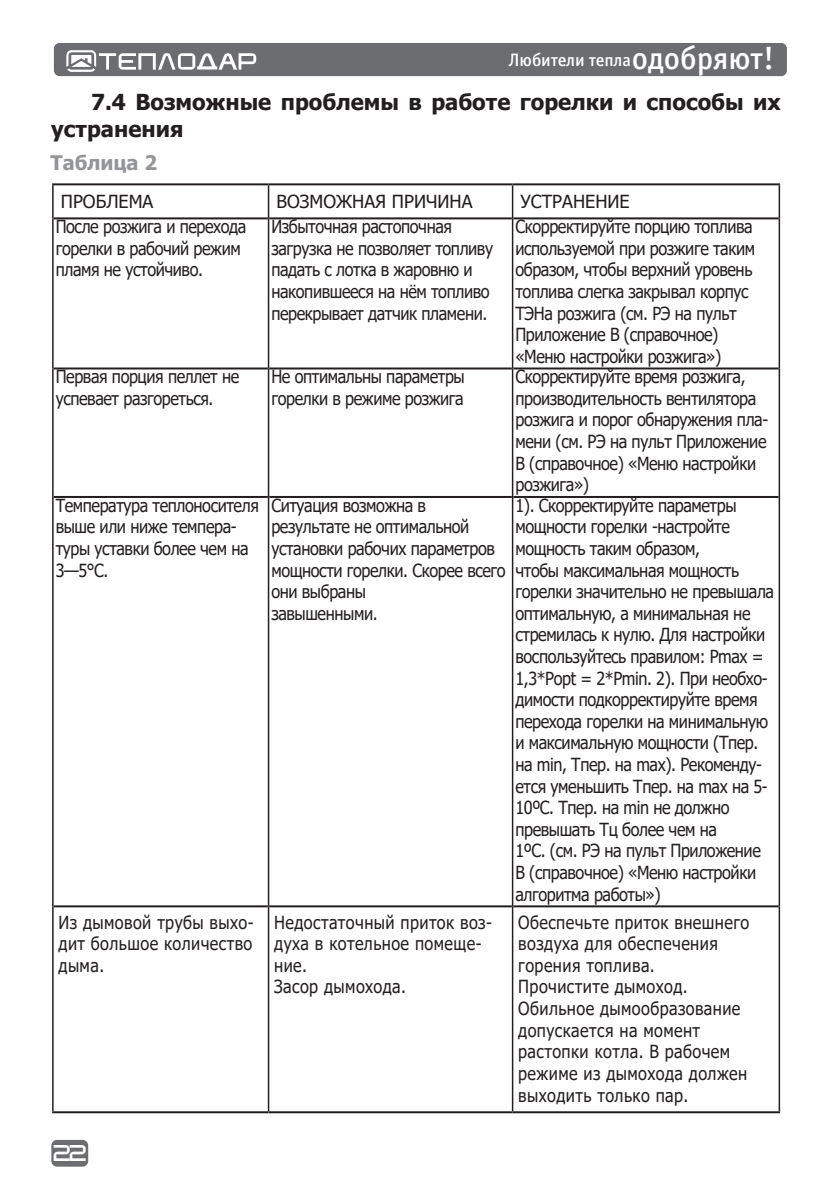
<style>
.page{position:relative;width:840px;height:1191px;background:#fff}
.page>*{position:absolute;margin:0;border:0;box-sizing:border-box;transform-origin:0 0}
.t1{font:700 22px/26.4px "Tahoma";color:#231f20}
.t2{font:700 20px "Tahoma";color:#939598}
.t3{font:18px/21.6px "Tahoma";letter-spacing:-.025em;color:#231f20;scale:.9 1}
.t4{font:18px/21.6px "Tahoma";letter-spacing:.025em;color:#231f20;scale:.9 1}
.t5{font:18px "Tahoma";color:#231f20}
.t6{font:18px "Officina Sans Medium C";letter-spacing:-.005em;color:#fff}
.t7{font:16px "teplodar";color:#fff}
.s1{font-size:32px}
</style>
<div class="page">
<div style="left:51px;top:1139px;width:37px;height:27px;background:#6c6d70;border-radius:6px"></div>
<div style="left:54px;top:43px;width:732px;height:33px;background:#6c6d70;border-radius:6px"></div>
<svg style="left:66px;top:50px;width:190px;height:22px"></svg>
<svg style="left:54px;top:185px;width:457px;height:926px"></svg>
<hr style="left:54px;top:217px;width:213px;height:2px;background:#231f20">
<hr style="left:269px;top:217px;width:242px;height:2px;background:#231f20">
<hr style="left:513px;top:217px;width:265px;height:2px;background:#231f20">
<hr style="left:54px;top:367px;width:213px;height:2px;background:#231f20">
<hr style="left:269px;top:367px;width:242px;height:2px;background:#231f20">
<hr style="left:513px;top:367px;width:265px;height:2px;background:#231f20">
<hr style="left:54px;top:496px;width:213px;height:2px;background:#231f20">
<hr style="left:269px;top:496px;width:242px;height:2px;background:#231f20">
<hr style="left:513px;top:496px;width:265px;height:2px;background:#231f20">
<hr style="left:54px;top:905px;width:213px;height:2px;background:#231f20">
<hr style="left:269px;top:905px;width:242px;height:2px;background:#231f20">
<hr style="left:513px;top:905px;width:265px;height:2px;background:#231f20">
<hr style="left:52px;top:1111px;width:216px;height:2px;background:#231f20">
<hr style="left:268px;top:1111px;width:244px;height:2px;background:#231f20">
<hr style="left:512px;top:1111px;width:267px;height:2px;background:#231f20">
<hr style="left:52px;top:183px;width:216px;height:2px;background:#231f20">
<hr style="left:268px;top:183px;width:244px;height:2px;background:#231f20">
<hr style="left:512px;top:183px;width:267px;height:2px;background:#231f20">
<hr style="left:52px;top:185px;width:2px;height:33px;background:#231f20">
<hr style="left:52px;top:218px;width:2px;height:150px;background:#231f20">
<hr style="left:52px;top:368px;width:2px;height:129px;background:#231f20">
<hr style="left:52px;top:497px;width:2px;height:409px;background:#231f20">
<hr style="left:52px;top:906px;width:2px;height:205px;background:#231f20">
<hr style="left:267px;top:185px;width:2px;height:33px;background:#231f20">
<hr style="left:511px;top:185px;width:2px;height:33px;background:#231f20">
<hr style="left:778px;top:185px;width:1px;height:33px;background:#231f20">
<hr style="left:267px;top:218px;width:2px;height:150px;background:#231f20">
<hr style="left:511px;top:218px;width:2px;height:150px;background:#231f20">
<hr style="left:778px;top:218px;width:1px;height:150px;background:#231f20">
<hr style="left:267px;top:368px;width:2px;height:129px;background:#231f20">
<hr style="left:511px;top:368px;width:2px;height:129px;background:#231f20">
<hr style="left:778px;top:368px;width:1px;height:129px;background:#231f20">
<hr style="left:267px;top:497px;width:2px;height:409px;background:#231f20">
<hr style="left:511px;top:497px;width:2px;height:409px;background:#231f20">
<hr style="left:778px;top:497px;width:1px;height:409px;background:#231f20">
<hr style="left:267px;top:906px;width:2px;height:205px;background:#231f20">
<hr style="left:511px;top:906px;width:2px;height:205px;background:#231f20">
<hr style="left:778px;top:906px;width:1px;height:205px;background:#231f20">
<p class="t6" style="left:508px;top:50px;width:267px">Любители тепла<span class="s1">одобряют!</span></p>
<p class="t1" style="left:51px;top:90px;width:730px;text-indent:40px">7.4 Возможные проблемы в работе горелки и способы их устранения</p>
<p class="t2" style="left:50px;top:149px;width:108px">Таблица 2</p>
<p class="t5" style="left:61px;top:190px;width:94px">ПРОБЛЕМА</p>
<p class="t5" style="left:276px;top:190px;width:197px">ВОЗМОЖНАЯ ПРИЧИНА</p>
<p class="t5" style="left:520px;top:190px;width:110px">УСТРАНЕНИЕ</p>
<p class="t3" style="left:56px;top:217px;width:213px">После розжига и перехода горелки в рабочий режим пламя не устойчиво.</p>
<p class="t3" style="left:271px;top:217px;width:202px">Избыточная растопочная</p>
<p class="t3" style="left:515px;top:217px;width:268px">Скорректируйте порцию топлива используемой при розжиге таким образом, чтобы верхний уровень топлива слегка закрывал корпус<br>ТЭНа розжига (см. РЭ на пульт</p>
<p class="t3" style="left:515px;top:325px;width:227px">Приложение В (справочное)</p>
<p class="t3" style="left:515px;top:346px;width:230px">«Меню настройки розжига»)</p>
<p class="t3" style="left:271px;top:238px;width:248px">загрузка не позволяет топливу падать с лотка в жаровню и накопившееся на нём топливо перекрывает датчик пламени.</p>
<p class="t3" style="left:56px;top:367px;width:205px">Первая порция пеллет не успевает разгореться.</p>
<p class="t3" style="left:271px;top:367px;width:216px">Не оптимальны параметры</p>
<p class="t3" style="left:271px;top:388px;width:215px">горелки в режиме розжига</p>
<p class="t3" style="left:56px;top:495px;width:227px">Температура теплоносителя выше или ниже темпера&shy;туры уставки более чем на<br>3—5°С.</p>
<p class="t3" style="left:271px;top:495px;width:173px">Ситуация возможна в</p>
<p class="t3" style="left:271px;top:517px;width:221px">результате не оптимальной</p>
<p class="t3" style="left:271px;top:538px;width:262px">установки рабочих параметров мощности горелки. Скорее всего они выбраны</p>
<p class="t3" style="left:271px;top:603px;width:119px">завышенными.</p>
<p class="t3" style="left:58px;top:912px;width:218px;text-align:justify">Из дымовой трубы выхо&shy;дит большое количество дыма.</p>
<p class="t4" style="left:274px;top:912px;width:243px">Недостаточный приток воз&shy;духа в котельное помеще&shy;ние.</p>
<p class="t4" style="left:274px;top:977px;width:148px">Засор дымохода.</p>
<p class="t3" style="left:515px;top:367px;width:282px">Скорректируйте время розжига, производительность вентилятора розжига и порог обнаружения пла&shy;мени (см. РЭ на пульт Приложение<br>В (справочное) «Меню настройки</p>
<p class="t3" style="left:515px;top:475px;width:83px">розжига»)</p>
<p class="t3" style="left:515px;top:495px;width:247px">1). Скорректируйте параметры</p>
<p class="t3" style="left:515px;top:517px;width:240px">мощности горелки -настройте</p>
<p class="t3" style="left:515px;top:538px;width:206px">мощность таким образом,</p>
<p class="t3" style="left:515px;top:560px;width:250px">чтобы максимальная мощность</p>
<p class="t3" style="left:515px;top:582px;width:289px">горелки значительно не превышала оптимальную, а минимальная не стремилась к нулю. Для настройки</p>
<p class="t3" style="left:515px;top:646px;width:282px">воспользуйтесь правилом: Рmax =<br>1,3*Рopt = 2*Рmin. 2). При необхо&shy;димости подкорректируйте время</p>
<p class="t3" style="left:515px;top:711px;width:282px">перехода горелки на минимальную и максимальную мощности (Тпер. на min, Тпер. на max). Рекоменду&shy;ется уменьшить Тпер. на max на 5-</p>
<p class="t3" style="left:515px;top:798px;width:239px">10ºС. Тпер. на min не должно</p>
<p class="t3" style="left:515px;top:819px;width:225px">превышать Тц более чем на</p>
<p class="t3" style="left:515px;top:841px;width:274px">1ºС. (см. РЭ на пульт Приложение<br>В (справочное) «Меню настройки алгоритма работы»)</p>
<p class="t4" style="left:518px;top:912px;width:258px">Обеспечьте приток внешнего</p>
<p class="t4" style="left:518px;top:934px;width:223px">воздуха для обеспечения</p>
<p class="t4" style="left:518px;top:955px;width:153px">горения топлива.</p>
<p class="t4" style="left:518px;top:977px;width:190px">Прочистите дымоход.</p>
<p class="t4" style="left:518px;top:998px;width:248px">Обильное дымообразование</p>
<p class="t4" style="left:518px;top:1020px;width:203px">допускается на момент</p>
<p class="t4" style="left:518px;top:1042px;width:237px">растопки котла. В рабочем</p>
<p class="t4" style="left:518px;top:1063px;width:256px">режиме из дымохода должен</p>
<p class="t4" style="left:518px;top:1085px;width:190px">выходить только пар.</p>
<p class="t7" style="left:54px;top:1145px;width:34px">22</p>
</div>
